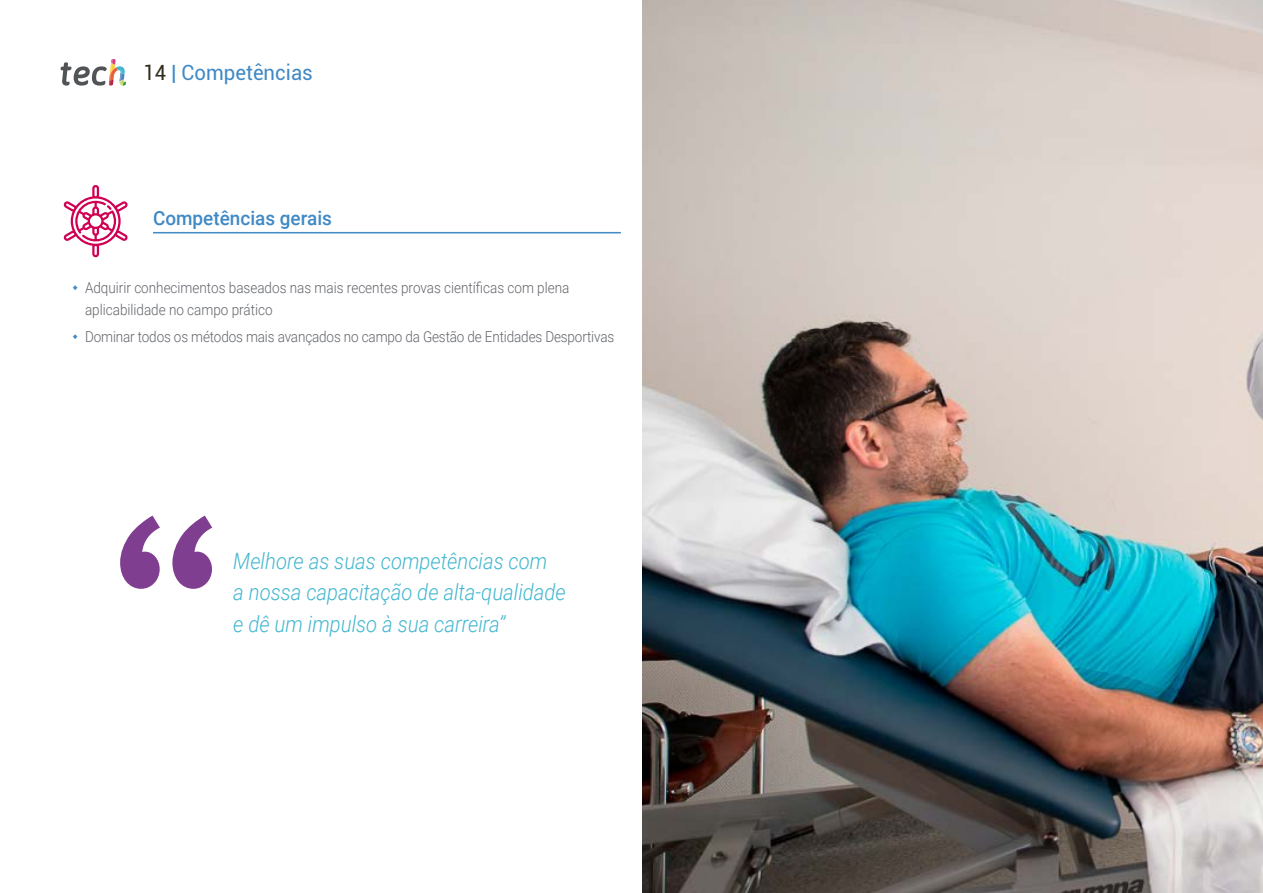
<style>
.page{position:relative;width:1263px;height:893px;background:#fff}
.page>*{position:absolute;margin:0;border:0;box-sizing:border-box;transform-origin:0 0}
.t1{font:italic 300 22.5px/31.5px "Roboto";color:#43b7cf;scale:.9 1}
.t2{font:21px "Roboto";color:#4089c5}
.t3{font:500 19.5px "Roboto";color:#4089c5}
.t4{font:300 15px/22.5px "Roboto";color:#61646a;scale:.9 1}
.s1{color:#312e20}
</style>
<div class="page">
<hr style="left:153px;top:232px;width:468px;height:1px;background:#4089c5">
<svg style="left:63px;top:185px;width:65px;height:72px"></svg>
<svg style="left:61px;top:59px;width:65px;height:27px"></svg>
<img style="left:642px;top:0;width:621px;height:893px">
<hr style="left:153px;top:233px;width:468px;height:1px;background:#4089c5">
<svg style="left:120px;top:516px;width:92px;height:73px"></svg>
<h2 class="t2" style="left:144px;top:57px;width:171px"><span class="s1">14</span> | Competências</h2>
<h3 class="t3" style="left:153px;top:205px;width:180px">Competências gerais</h3>
<p class="t4" style="left:85px;top:276px;width:540px">Adquirir conhecimentos baseados nas mais recentes provas científicas com plena aplicabilidade no campo prático</p>
<p class="t4" style="left:85px;top:325px;width:590px">Dominar todos os métodos mais avançados no campo da Gestão de Entidades Desportivas</p>
<h1 class="t1" style="left:233px;top:544px;width:371px">Melhore as suas competências com<br>a nossa capacitação de alta-qualidade e dê um impulso à sua carreira’’</h1>
</div>
